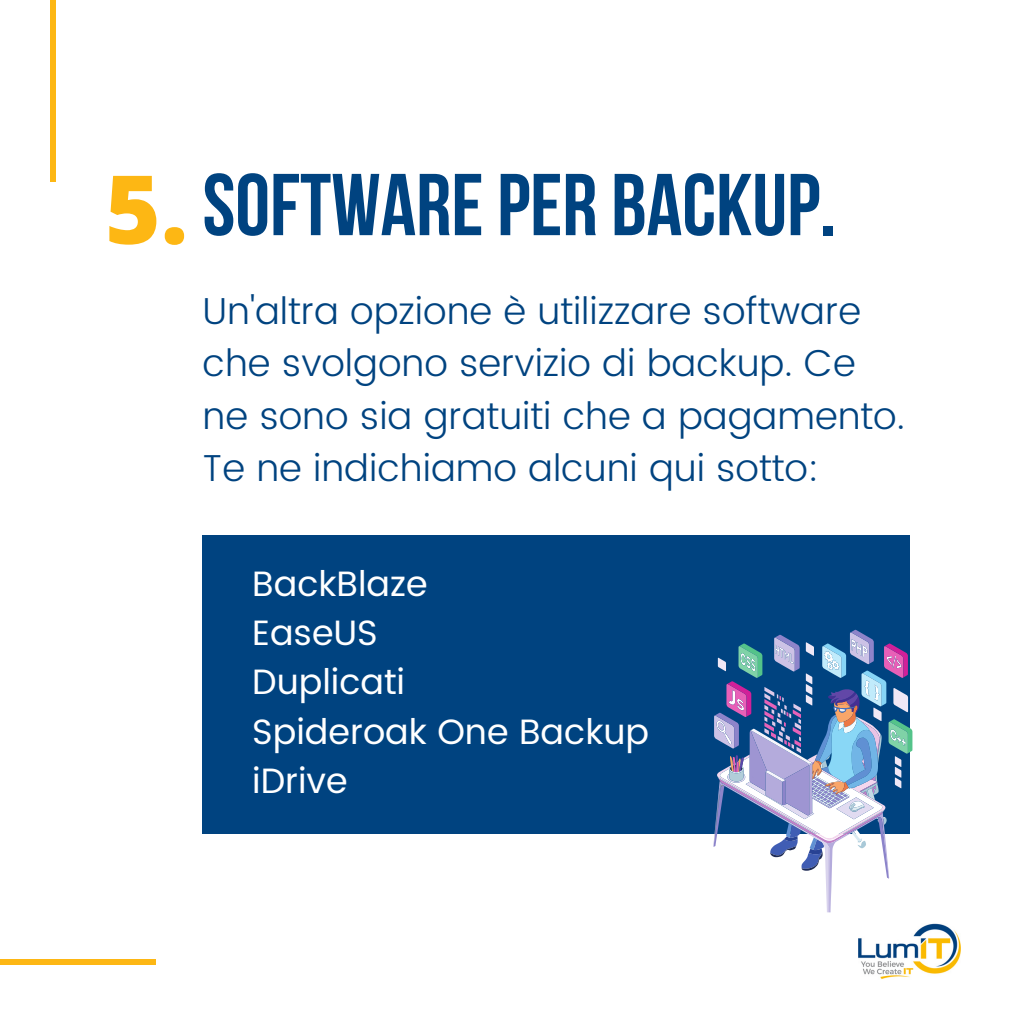
<style>
.page{position:relative;width:1013px;height:1013px;background:#fff}
.page>*{position:absolute;margin:0;border:0;box-sizing:border-box;transform-origin:0 0}
.t1{font:800 95px "Open Sans";color:#fdb714}
.t2{font:700 87.5px "Bebas Neue";color:#004380}
.t3{font:300 37.5px/52.5px "Poppins";color:#004380}
.t4{font:35.12px "Poppins";color:#fff}
</style>
<div class="page">
<div style="left:51px;top:0;width:5px;height:182px;background:#fdb714"></div>
<div style="left:0;top:959px;width:155px;height:6px;background:#fdb714"></div>
<img style="left:858px;top:923px;width:102px;height:56px">
<div style="left:203px;top:535px;width:706px;height:298px;background:#004380"></div>
<svg style="left:713px;top:629px;width:199px;height:283px"></svg>
<p class="t1" style="left:105px;top:142px;width:85px">5.</p>
<p class="t2" style="left:203px;top:169px;width:635px">SOFTWAREPER BACKUP.</p>
<p class="t3" style="left:203px;top:284px;width:704px">Un'altra opzione è utilizzare software che svolgono servizio di backup. Ce ne sono sia gratuiti che a pagamento.</p>
<p class="t3" style="left:203px;top:442px;width:618px">Te ne indichiamo alcuni qui sotto:</p>
<p class="t4" style="left:252px;top:563px;width:177px">BackBlaze</p>
<p class="t4" style="left:252px;top:612px;width:127px">EaseUS</p>
<p class="t4" style="left:252px;top:661px;width:154px">Duplicati</p>
<p class="t4" style="left:252px;top:711px;width:398px">Spideroak One Backup</p>
<p class="t4" style="left:252px;top:760px;width:97px">iDrive</p>
</div>
